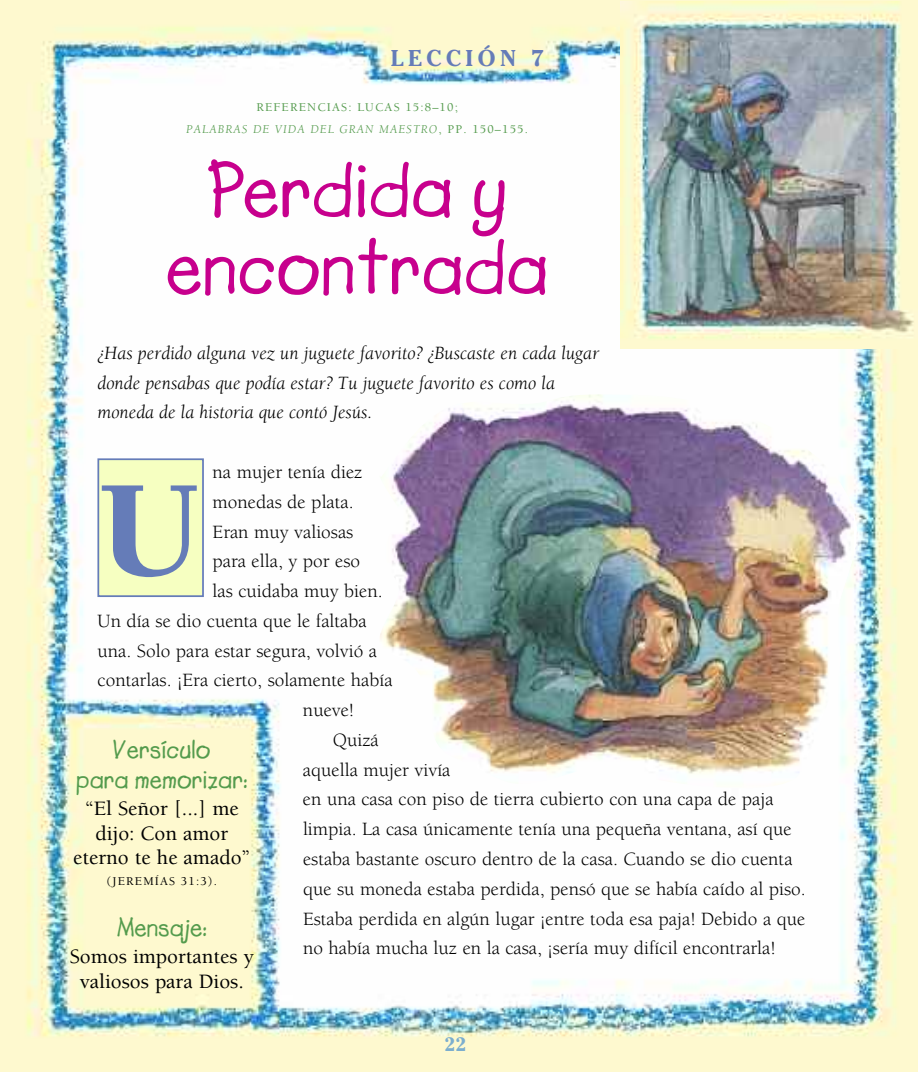
<style>
.page{position:relative;width:918px;height:1072px;background:#fff}
.page>*{position:absolute;margin:0;border:0;box-sizing:border-box;transform-origin:0 0}
.t1{font:900 140px "Berkeley";color:#657cb8}
.t2{font:700 78.75px/77px "Lemonade";color:#c7008d;text-align:center}
.t3{font:700 26.25px/29.8px "Lemonade";color:#549b4d;text-align:center}
.t4{font:700 22.75px "Cheltenham";letter-spacing:.2em;color:#657cb8}
.t5{font:500 21px/24.5px "Berkeley";color:#000;text-align:center}
.t6{font:19.25px "Berkeley";color:#000}
.t7{font:italic 19.25px/29.8px "Berkeley";color:#000}
.t8{font:700 19.25px "Cheltenham";color:#7caece}
.t9{font:500 12.25px/22.8px "Berkeley";letter-spacing:.095em;color:#549b4d;text-align:center}
.t10{font:500 12.25px "Berkeley";letter-spacing:.095em;color:#000}
.s1{font-weight:400;font-style:italic}
</style>
<div class="page">
<img style="left:0;top:0;width:918px;height:1071px">
<img style="left:620px;top:1px;width:298px;height:348px">
<div style="left:99px;top:460px;width:103px;height:135px;background:#f6ffc1"></div>
<div style="left:97px;top:458px;width:107px;height:139px;border:2px solid #657cb8"></div>
<img style="left:379px;top:394px;width:474px;height:394px">
<p class="t4" style="left:391px;top:50px;width:154px">LECCIÓN 7</p>
<p class="t9" style="left:186px;top:96px;width:343px">REFERENCIAS: LUCAS 15:8–10;<br><span class="s1">PALABRAS DE VIDA DEL GRAN MAESTRO</span>, PP. 150–155.</p>
<h2 class="t2" style="left:166px;top:150px;width:384px">Perdida y encontrada</h2>
<p class="t7" style="left:97px;top:340px;width:503px">¿Has perdido alguna vez un juguete favorito? ¿Buscaste en cada lugar donde pensabas que podía estar? Tu juguete favorito es como la moneda de la historia que contó Jesús.</p>
<p class="t6" style="left:213px;top:464px;width:151px">na mujer tenía diez</p>
<p class="t6" style="left:213px;top:494px;width:143px">monedas de plata.</p>
<p class="t6" style="left:213px;top:524px;width:142px">Eran muy valiosas</p>
<p class="t6" style="left:213px;top:553px;width:149px">para ella, y por eso</p>
<p class="t6" style="left:213px;top:583px;width:172px">las cuidaba muy bien.</p>
<p class="t6" style="left:97px;top:613px;width:271px">Un día se dio cuenta que le faltaba</p>
<p class="t6" style="left:97px;top:643px;width:281px">una. Solo para estar segura, volvió a</p>
<p class="t6" style="left:98px;top:672px;width:296px">contarlas. ¡Era cierto, solamente había</p>
<p class="t6" style="left:303px;top:702px;width:53px">nueve!</p>
<p class="t6" style="left:333px;top:732px;width:47px">Quizá</p>
<p class="t6" style="left:303px;top:762px;width:149px">aquella mujer vivía</p>
<p class="t6" style="left:303px;top:792px;width:472px">en una casa con piso de tierra cubierto con una capa de paja</p>
<p class="t6" style="left:303px;top:821px;width:490px">limpia. La casa únicamente tenía una pequeña ventana, así que</p>
<p class="t6" style="left:303px;top:851px;width:491px">estaba bastante oscuro dentro de la casa. Cuando se dio cuenta</p>
<p class="t6" style="left:303px;top:881px;width:504px">que su moneda estaba perdida, pensó que se había caído al piso.</p>
<p class="t6" style="left:303px;top:911px;width:504px">Estaba perdida en algún lugar ¡entre toda esa paja! Debido a que</p>
<p class="t6" style="left:303px;top:940px;width:474px">no había mucha luz en la casa, ¡sería muy difícil encontrarla!</p>
<h1 class="t1" style="left:100px;top:475px;width:103px">U</h1>
<h3 class="t3" style="left:76px;top:734px;width:173px">Versículo<br>para memorizar:</h3>
<p class="t5" style="left:73px;top:798px;width:179px">“El Señor [...] me dijo: Con amor eterno te he amado”</p>
<p class="t10" style="left:107px;top:876px;width:112px">(JEREMÍAS 31:3).</p>
<h3 class="t3" style="left:117px;top:912px;width:92px">Mensaje:</h3>
<p class="t5" style="left:70px;top:945px;width:185px">Somos importantes y valiosos para Dios.</p>
<p class="t8" style="left:444px;top:1037px;width:23px">22</p>
</div>
